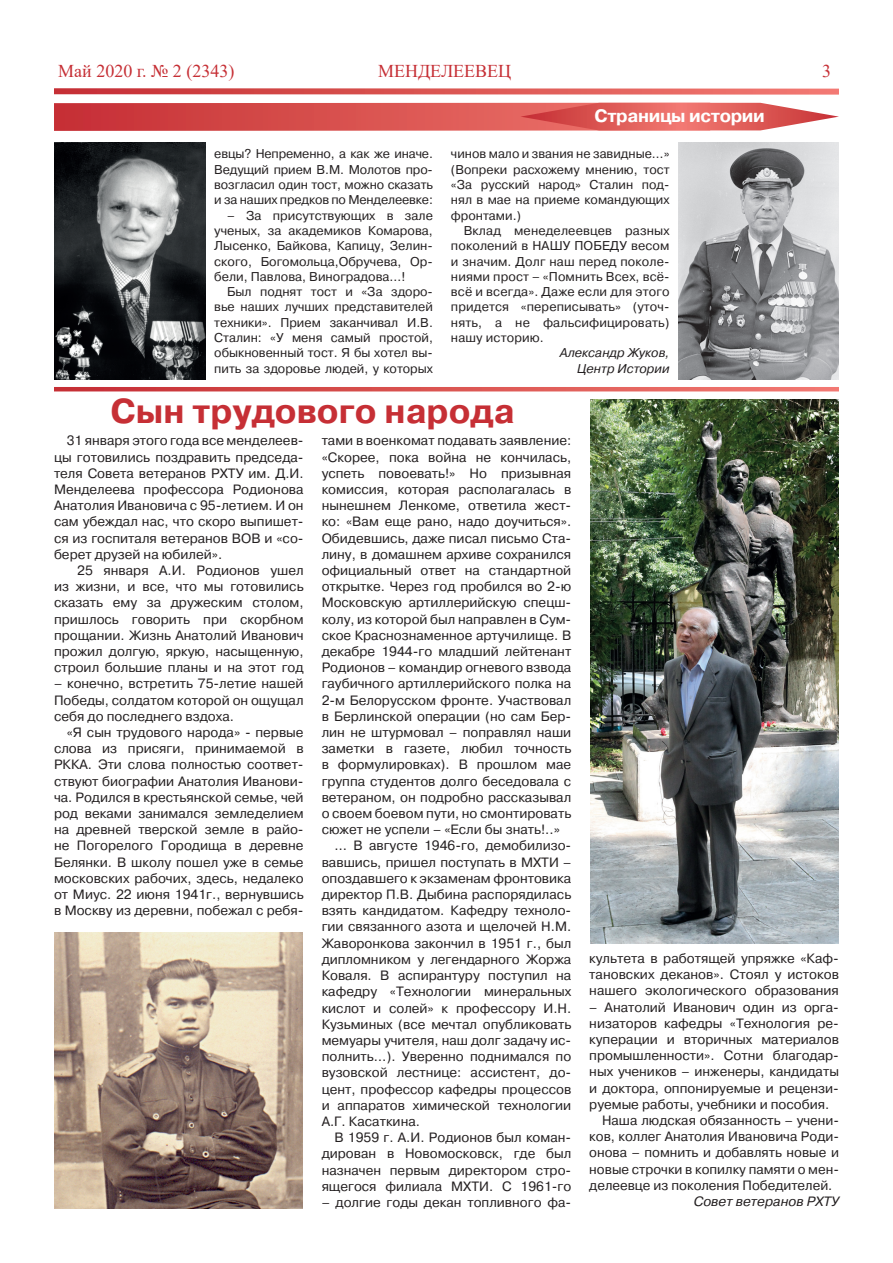
<style>
.page{position:relative;width:893px;height:1263px;background:#fff}
.page>*{position:absolute;margin:0;border:0;box-sizing:border-box;transform-origin:0 0}
.t1{font:700 34.5px "Pragmatica C";color:#c62f35}
.t2{font:18px "Times New Roman";color:#c62f35}
.t3{font:700 18px "Pragmatica C";letter-spacing:-.02em;color:#fff}
.t4{font:13.5px/16.2px "Pragmatica C";color:#231f20;text-align:justify}
.t5{font:italic 13.5px "Pragmatica C";color:#231f20}
.t6{font:12.75px/15.3px "Pragmatica C";color:#231f20;text-align:justify}
.t7{font:italic 12.75px/15.3px "Pragmatica C";color:#231f20;text-align:right}
</style>
<div class="page">
<svg style="left:54px;top:103px;width:656px;height:28px;background:#d54d4c"></svg>
<svg style="left:520px;top:103px;width:319px;height:27px;background:#e4716e"></svg>
<svg style="left:54px;top:88px;width:785px;height:7px;background:#e06d6b"></svg>
<svg style="left:54px;top:387px;width:785px;height:4px;background:#db5452"></svg>
<img style="left:590px;top:400px;width:248px;height:544px">
<img style="left:55px;top:932px;width:248px;height:277px">
<img style="left:678px;top:142px;width:161px;height:237px">
<img style="left:54px;top:142px;width:152px;height:237px">
<h2 class="t2" style="left:58px;top:59px;width:178px">Май 2020 г. № 2 (2343)</h2>
<h2 class="t2" style="left:378px;top:59px;width:135px">МЕНДЕЛЕЕВЕЦ</h2>
<h2 class="t2" style="left:822px;top:59px;width:10px">3</h2>
<h2 class="t3" style="left:595px;top:106px;width:172px">Страницы истории</h2>
<p class="t6" style="left:214px;top:146px;width:220px">евцы? Непременно, а как же иначе.<br>Ведущий прием В.М. Молотов про&shy;возгласил один тост, можно сказать и за наших предков по Менделеевке:</p>
<p class="t6" style="left:214px;top:208px;width:220px;text-indent:13px">– За присутствующих в зале ученых, за академиков Комарова, Лысенко, Байкова, Капицу, Зелин&shy;ского, Богомольца,Обручева, Ор&shy;бели, Павлова, Виноградова…!</p>
<p class="t6" style="left:214px;top:284px;width:220px;text-indent:13px">Был поднят тост и «За здоро&shy;вье наших лучших представителей техники». Прием заканчивал И.В.<br>Сталин: «У меня самый простой, обыкновенный тост. Я бы хотел вы&shy;пить за здоровье людей, у которых</p>
<p class="t6" style="left:451px;top:146px;width:220px">чинов мало и звания не завидные…» (Вопреки расхожему мнению, тост «За русский народ» Сталин под&shy;нял в мае на приеме командующих фронтами.)</p>
<p class="t6" style="left:451px;top:223px;width:220px;text-indent:13px">Вклад менеделеевцев разных поколений в НАШУ ПОБЕДУ весом и значим. Долг наш перед поколе&shy;ниями прост – «Помнить Всех, всё&shy;всё и всегда». Даже если для этого придется «переписывать» (уточ&shy;нять, а не фальсифицировать) нашу историю.</p>
<p class="t7" style="left:560px;top:345px;width:111px">Александр Жуков,<br>Центр Истории</p>
<h1 class="t1" style="left:111px;top:392px;width:406px">Сын трудового народа</h1>
<p class="t4" style="left:54px;top:433px;width:251px;text-indent:13px">31 января этого года все менделеев&shy;цы готовились поздравить председа&shy;теля Совета ветеранов РХТУ им. Д.И.<br>Менделеева профессора Родионова Анатолия Ивановича с 95-летием. И он сам убеждал нас, что скоро выпишет&shy;ся из госпиталя ветеранов ВОВ и «со&shy;берет друзей на юбилей».</p>
<p class="t4" style="left:54px;top:562px;width:251px;text-indent:23px">25 января А.И. Родионов ушел из жизни, и все, что мы готовились сказать ему за дружеским столом, пришлось говорить при скорбном прощании. Жизнь Анатолий Иванович прожил долгую, яркую, насыщенную, строил большие планы и на этот год</p>
<p class="t4" style="left:54px;top:676px;width:251px">– конечно, встретить 75-летие нашей Победы, солдатом которой он ощущал себя до последнего вздоха.</p>
<p class="t4" style="left:54px;top:724px;width:251px;text-indent:13px">«Я сын трудового народа» - первые слова из присяги, принимаемой в РККА. Эти слова полностью соответ&shy;ствуют биографии Анатолия Иванови&shy;ча. Родился в крестьянской семье, чей род веками занимался земледелием на древней тверской земле в райо&shy;не Погорелого Городища в деревне Белянки. В школу пошел уже в семье московских рабочих, здесь, недалеко от Миус. 22 июня 1941г., вернувшись в Москву из деревни, побежал с ребя-</p>
<p class="t4" style="left:322px;top:433px;width:251px">тами в военкомат подавать заявление:</p>
<p class="t4" style="left:322px;top:449px;width:251px">«Скорее, пока война не кончилась,</p>
<p class="t4" style="left:322px;top:465px;width:251px">успеть повоевать!» Но призывная</p>
<p class="t4" style="left:322px;top:481px;width:251px">комиссия, которая располагалась в</p>
<p class="t4" style="left:322px;top:498px;width:251px">нынешнем Ленкоме, ответила жест-</p>
<p class="t4" style="left:322px;top:514px;width:251px">ко: «Вам еще рано, надо доучиться».</p>
<p class="t4" style="left:322px;top:530px;width:251px">Обидевшись, даже писал письмо Ста-</p>
<p class="t4" style="left:322px;top:546px;width:251px">лину, в домашнем архиве сохранился</p>
<p class="t4" style="left:322px;top:562px;width:251px">официальный ответ на стандартной</p>
<p class="t4" style="left:322px;top:579px;width:251px">открытке. Через год пробился во 2-ю</p>
<p class="t4" style="left:322px;top:595px;width:251px">Московскую артиллерийскую спецш-</p>
<p class="t4" style="left:322px;top:611px;width:251px">колу, из которой был направлен в Сум-</p>
<p class="t4" style="left:322px;top:627px;width:251px">ское Краснознаменное артучилище. В</p>
<p class="t4" style="left:322px;top:643px;width:251px">декабре 1944-го младший лейтенант</p>
<p class="t4" style="left:322px;top:660px;width:251px">Родионов – командир огневого взвода</p>
<p class="t4" style="left:322px;top:676px;width:251px">гаубичного артиллерийского полка на</p>
<p class="t4" style="left:322px;top:692px;width:251px">2-м Белорусском фронте. Участвовал</p>
<p class="t4" style="left:322px;top:708px;width:251px">в Берлинской операции (но сам Бер-</p>
<p class="t4" style="left:322px;top:724px;width:251px">лин не штурмовал – поправлял наши</p>
<p class="t4" style="left:322px;top:741px;width:251px">заметки в газете, любил точность</p>
<p class="t4" style="left:322px;top:757px;width:251px">в формулировках). В прошлом мае</p>
<p class="t4" style="left:322px;top:773px;width:251px">группа студентов долго беседовала с</p>
<p class="t4" style="left:322px;top:789px;width:251px">ветераном, он подробно рассказывал</p>
<p class="t4" style="left:322px;top:805px;width:251px">о своем боевом пути, но смонтировать</p>
<p class="t4" style="left:322px;top:822px;width:240px">сюжет не успели – «Если бы знать!..»</p>
<p class="t4" style="left:334px;top:838px;width:238px">… В августе 1946-го, демобилизо-</p>
<p class="t4" style="left:322px;top:854px;width:251px">вавшись, пришел поступать в МХТИ –</p>
<p class="t4" style="left:322px;top:870px;width:251px">опоздавшего к экзаменам фронтовика</p>
<p class="t4" style="left:322px;top:886px;width:251px">директор П.В. Дыбина распорядилась</p>
<p class="t4" style="left:322px;top:903px;width:251px">взять кандидатом. Кафедру техноло-</p>
<p class="t4" style="left:322px;top:919px;width:251px">гии связанного азота и щелочей Н.М.</p>
<p class="t4" style="left:322px;top:935px;width:251px">Жаворонкова закончил в 1951 г., был</p>
<p class="t4" style="left:322px;top:951px;width:251px">дипломником у легендарного Жоржа</p>
<p class="t4" style="left:322px;top:967px;width:251px">Коваля. В аспирантуру поступил на</p>
<p class="t4" style="left:322px;top:984px;width:251px">кафедру «Технологии минеральных</p>
<p class="t4" style="left:322px;top:1000px;width:251px">кислот и солей» к профессору И.Н.</p>
<p class="t4" style="left:322px;top:1016px;width:251px">Кузьминых (все мечтал опубликовать</p>
<p class="t4" style="left:322px;top:1032px;width:251px">мемуары учителя, наш долг задачу ис-</p>
<p class="t4" style="left:322px;top:1048px;width:251px">полнить…). Уверенно поднимался по</p>
<p class="t4" style="left:322px;top:1065px;width:251px">вузовской лестнице: ассистент, до-</p>
<p class="t4" style="left:322px;top:1081px;width:251px">цент, профессор кафедры процессов</p>
<p class="t4" style="left:322px;top:1097px;width:251px">и аппаратов химической технологии</p>
<p class="t4" style="left:322px;top:1113px;width:100px">А.Г. Касаткина.</p>
<p class="t4" style="left:334px;top:1129px;width:238px">В 1959 г. А.И. Родионов был коман-</p>
<p class="t4" style="left:322px;top:1146px;width:251px">дирован в Новомосковск, где был</p>
<p class="t4" style="left:322px;top:1162px;width:251px">назначен первым директором стро-</p>
<p class="t4" style="left:322px;top:1178px;width:251px">ящегося филиала МХТИ. С 1961-го</p>
<p class="t4" style="left:322px;top:1194px;width:251px">– долгие годы декан топливного фа-</p>
<p class="t4" style="left:589px;top:950px;width:251px">культета в работящей упряжке «Каф&shy;тановских деканов». Стоял у истоков нашего экологического образования</p>
<p class="t4" style="left:589px;top:999px;width:251px">– Анатолий Иванович один из орга-</p>
<p class="t4" style="left:589px;top:1015px;width:251px">низаторов кафедры «Технология ре-</p>
<p class="t4" style="left:589px;top:1031px;width:251px">куперации и вторичных материалов</p>
<p class="t4" style="left:589px;top:1047px;width:251px">промышленности». Сотни благодар-</p>
<p class="t4" style="left:589px;top:1064px;width:251px">ных учеников – инженеры, кандидаты</p>
<p class="t4" style="left:589px;top:1080px;width:251px">и доктора, оппонируемые и рецензи-</p>
<p class="t4" style="left:589px;top:1096px;width:242px">руемые работы, учебники и пособия.</p>
<p class="t4" style="left:602px;top:1112px;width:238px">Наша людская обязанность – учени-</p>
<p class="t4" style="left:589px;top:1128px;width:251px">ков, коллег Анатолия Ивановича Роди-</p>
<p class="t4" style="left:589px;top:1145px;width:251px">онова – помнить и добавлять новые и</p>
<p class="t4" style="left:589px;top:1161px;width:251px">новые строчки в копилку памяти о мен-</p>
<p class="t4" style="left:589px;top:1177px;width:245px">делеевце из поколения Победителей.</p>
<p class="t5" style="left:694px;top:1194px;width:147px">Совет ветеранов РХТУ</p>
</div>
